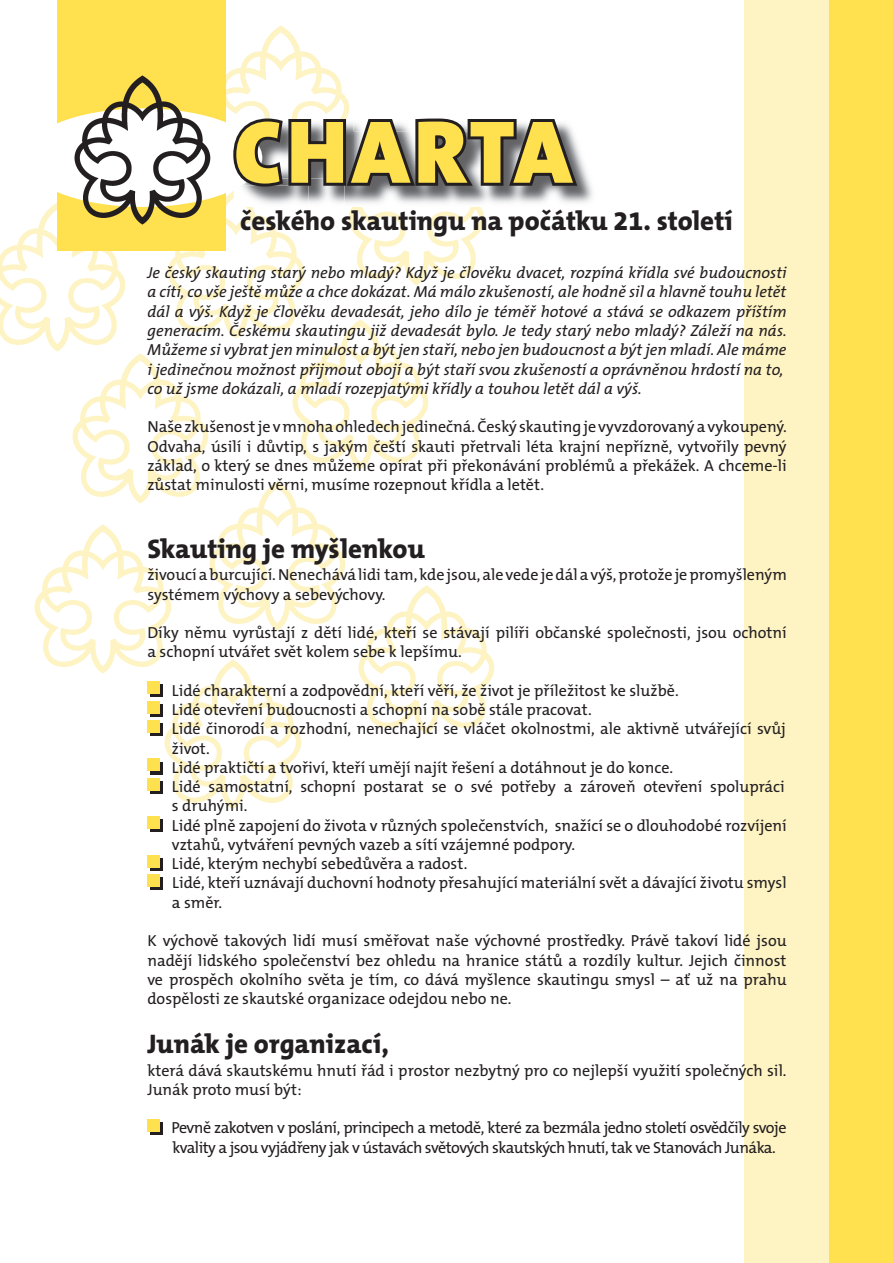
<style>
.page{position:relative;width:893px;height:1263px;background:#fff}
.page>*{position:absolute;margin:0;border:0;box-sizing:border-box;transform-origin:0 0}
.t1{font:900 90px "The Mix CE B9";letter-spacing:.05em;color:#ffe04e}
.t2{font:800 27px "The Mix CE B8";color:#231f20}
.t3{font:16.05px/19.2px "The Mix CE B5 Plain";color:#231f20}
.t4{font:italic 16.05px/19.2px "The Mix CE B5";color:#231f20}
.t5{font:16.05px/19.2px "The Mix CE B5 Plain";letter-spacing:-.03em;color:#231f20}
</style>
<div class="page">
<img style="left:0;top:203px;width:126px;height:149px">
<img style="left:167px;top:191px;width:138px;height:148px">
<img style="left:34px;top:524px;width:138px;height:150px">
<img style="left:226px;top:25px;width:124px;height:91px">
<div style="left:57px;top:0;width:169px;height:251px;background:#ffe04e"></div>
<div style="left:23px;top:108px;width:239px;height:99px;background:#fff;border-radius:50%"></div>
<img style="left:161px;top:656px;width:141px;height:154px">
<img style="left:358px;top:585px;width:137px;height:150px">
<img style="left:209px;top:481px;width:137px;height:150px">
<img style="left:348px;top:207px;width:137px;height:79px">
<img style="left:288px;top:316px;width:141px;height:154px">
<img style="left:68px;top:350px;width:145px;height:157px">
<div style="left:744px;top:0;width:149px;height:1263px;background:#fef3c3"></div>
<div style="left:829px;top:0;width:64px;height:1263px;background:#ffe04e"></div>
<img style="left:70px;top:75px;width:145px;height:150px">
<img style="left:308px;top:158px;width:285px;height:45px">
<img style="left:234px;top:191px;width:74px;height:16px">
<img style="left:344px;top:191px;width:145px;height:12px">
<svg style="left:233px;top:116px;width:348px;height:75px"></svg>
<div style="left:150px;top:685px;width:13px;height:12px;background:#231f20"></div>
<div style="left:147px;top:681px;width:13px;height:13px;background:#ffe04e"></div>
<svg style="left:150px;top:704px;width:13px;height:13px"></svg>
<div style="left:147px;top:701px;width:13px;height:12px;background:#ffe04e"></div>
<div style="left:150px;top:723px;width:13px;height:13px;background:#231f20"></div>
<div style="left:147px;top:720px;width:13px;height:13px;background:#ffe04e"></div>
<div style="left:150px;top:762px;width:13px;height:12px;background:#231f20"></div>
<div style="left:147px;top:759px;width:13px;height:12px;background:#ffe04e"></div>
<div style="left:150px;top:781px;width:13px;height:13px;background:#231f20"></div>
<div style="left:147px;top:778px;width:13px;height:13px;background:#ffe04e"></div>
<div style="left:150px;top:819px;width:13px;height:13px;background:#231f20"></div>
<div style="left:147px;top:816px;width:13px;height:13px;background:#ffe04e"></div>
<div style="left:150px;top:858px;width:13px;height:13px;background:#231f20"></div>
<div style="left:147px;top:855px;width:13px;height:13px;background:#ffe04e"></div>
<div style="left:150px;top:877px;width:13px;height:13px;background:#231f20"></div>
<div style="left:147px;top:874px;width:13px;height:13px;background:#ffe04e"></div>
<div style="left:150px;top:1122px;width:13px;height:13px;background:#231f20"></div>
<div style="left:147px;top:1119px;width:13px;height:13px;background:#ffe04e"></div>
<h1 class="t1" style="left:234px;top:99px;width:340px">CHARTA</h1>
<h2 class="t2" style="left:240px;top:206px;width:494px">českého skautingu na počátku 21. století</h2>
<p class="t4" style="left:147px;top:264px;width:641px">Je český skauting starý nebo mladý? Když je člověku dvacet, rozpíná křídla své budoucnosti a cítí, co vše ještě může a chce dokázat. Má málo zkušeností, ale hodně sil a hlavně touhu letět dál a výš. Když je člověku devadesát, jeho dílo je téměř hotové a stává se odkazem příštím generacím. Českému skautingu již devadesát bylo. Je tedy starý nebo mladý? Záleží na nás.<br>Můžeme si vybrat jen minulost a být jen staří, nebo jen budoucnost a být jen mladí. Ale máme i jedinečnou možnost přijmout obojí a být staří svou zkušeností a oprávněnou hrdostí na to, co už jsme dokázali, a mladí rozepjatými křídly a touhou letět dál a výš.</p>
<p class="t3" style="left:147px;top:418px;width:641px;text-align:justify">Naše zkušenost je v mnoha ohledech jedinečná. Český skauting je vyvzdorovaný a vykoupený.<br>Odvaha, úsilí i důvtip, s jakým čeští skauti přetrvali léta krajní nepřízně, vytvořily pevný základ, o který se dnes můžeme opírat při překonávání problémů a překážek. A chceme-li zůstat minulosti věrni, musíme rozepnout křídla a letět.</p>
<h2 class="t2" style="left:147px;top:533px;width:279px">Skauting je myšlenkou</h2>
<p class="t3" style="left:147px;top:566px;width:641px">živoucí a burcující. Nenechává lidi tam, kde jsou, ale vede je dál a výš, protože je promyšleným systémem výchovy a sebevýchovy.</p>
<p class="t3" style="left:147px;top:624px;width:641px">Díky němu vyrůstají z dětí lidé, kteří se stávají pilíři občanské společnosti, jsou ochotní a schopní utvářet svět kolem sebe k lepšímu.</p>
<p class="t3" style="left:172px;top:682px;width:616px">Lidé charakterní a zodpovědní, kteří věří, že život je příležitost ke službě.<br>Lidé otevření budoucnosti a schopní na sobě stále pracovat.<br>Lidé činorodí a rozhodní, nenechající se vláčet okolnostmi, ale aktivně utvářející svůj život.<br>Lidé praktičtí a tvořiví, kteří umějí najít řešení a dotáhnout je do konce.<br>Lidé samostatní, schopní postarat se o své potřeby a zároveň otevření spolupráci s druhými.<br>Lidé plně zapojení do života v různých společenstvích, snažící se o dlouhodobé rozvíjení vztahů, vytváření pevných vazeb a sítí vzájemné podpory.<br>Lidé, kterým nechybí sebedůvěra a radost.<br>Lidé, kteří uznávají duchovní hodnoty přesahující materiální svět a dávající životu smysl a směr.</p>
<p class="t3" style="left:147px;top:932px;width:641px;text-align:justify">K výchově takových lidí musí směřovat naše výchovné prostředky. Právě takoví lidé jsou nadějí lidského společenství bez ohledu na hranice států a rozdíly kultur. Jejich činnost ve prospěch okolního světa je tím, co dává myšlence skautingu smysl – ať už na prahu dospělosti ze skautské organizace odejdou nebo ne.</p>
<h2 class="t2" style="left:147px;top:1028px;width:243px">Junák je organizací,</h2>
<p class="t3" style="left:147px;top:1061px;width:641px">která dává skautskému hnutí řád i prostor nezbytný pro co nejlepší využití společných sil.<br>Junák proto musí být:</p>
<p class="t5" style="left:171px;top:1119px;width:616px">Pevně zakotven v poslání, principech a metodě, které za bezmála jedno století osvědčily svoje kvality a jsou vyjádřeny jak v ústavách světových skautských hnutí, tak ve Stanovách Junáka.</p>
</div>
